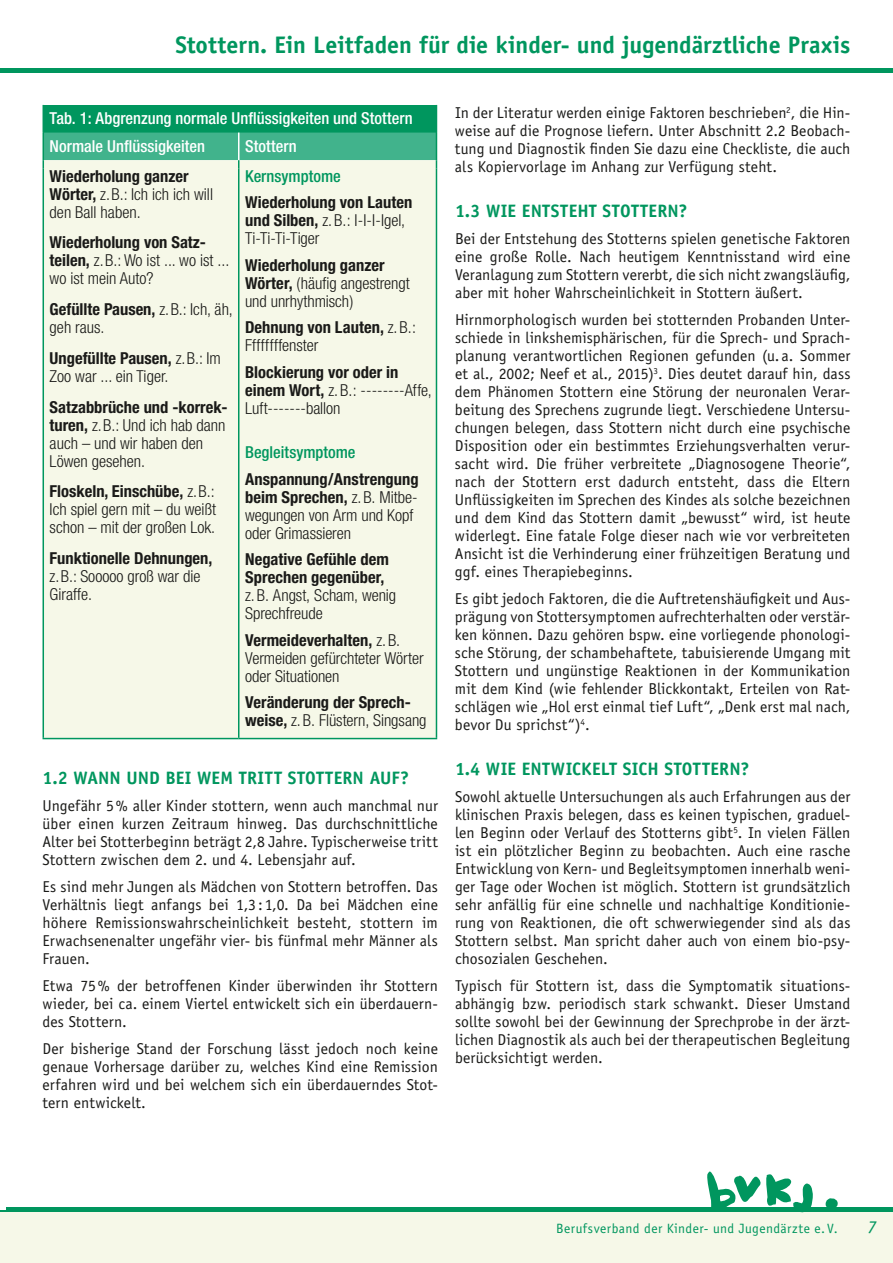
<style>
.page{position:relative;width:893px;height:1263px;background:#fff}
.page>*{position:absolute;margin:0;border:0;box-sizing:border-box;transform-origin:0 0}
.t1{font:700 24px "Officina Sans";color:#00965e}
.t2{font:700 18px "Officina Sans";letter-spacing:.01em;color:#00965e}
.t3{font:italic 18px "Officina Sans";color:#00965e}
.t4{font:300 condensed 16.5px/18px "Helvetica Neue";color:#1a1a18}
.t5{font:700 condensed 16.5px/18px "Helvetica Neue";color:#1a1a18}
.t6{font:500 condensed 16.5px/27.6px "Helvetica Neue";color:#fff}
.t7{font:500 condensed 16.5px "Helvetica Neue";color:#00965e}
.t8{font:15.75px/18px "Officina Sans";letter-spacing:.005em;color:#1a1a18;text-align:justify}
.t9{font:13.5px "Officina Sans";letter-spacing:.03em;color:#00965e}
.s1{font-weight:700}
.s2{font-weight:300}
</style>
<div class="page">
<div style="left:0;top:1208px;width:893px;height:55px;background:#f6f8e8"></div>
<hr style="left:0;top:1208px;width:893px;height:4px;background:#00965e">
<div style="left:0;top:68px;width:893px;height:5px;background:#00965e"></div>
<svg style="left:706px;top:1171px;width:107px;height:42px"></svg>
<svg style="left:822px;top:1198px;width:16px;height:10px"></svg>
<div style="left:44px;top:169px;width:392px;height:569px;background:#f6f8e8"></div>
<hr style="left:238px;top:169px;width:1px;height:569px;background:#00965e">
<hr style="left:43px;top:169px;width:1px;height:569px;background:#00965e">
<hr style="left:436px;top:169px;width:1px;height:569px;background:#00965e">
<hr style="left:43px;top:738px;width:196px;height:1px;background:#00965e">
<hr style="left:239px;top:738px;width:198px;height:1px;background:#00965e">
<svg style="left:43px;top:105px;width:394px;height:64px;background:#3eb084"></svg>
<h1 class="t1" style="left:176px;top:30px;width:676px">Stottern. Ein Leitfaden für die kinder- und jugendärztliche Praxis</h1>
<p class="t6" style="left:50px;top:104px;width:365px">Tab. 1: Abgrenzung normale Unflüssigkeiten und Stottern<br>Normale Unflüssigkeiten</p>
<p class="t6" style="left:245px;top:132px;width:53px">Stottern</p>
<p class="t4" style="left:50px;top:167px;width:165px"><span class="s1">Wiederholung ganzer<br>Wörter,</span> z.B.: Ich ich ich will den Ball haben.</p>
<p class="t4" style="left:50px;top:233px;width:181px"><span class="s1">Wiederholung von Satz&shy;teilen,</span> z.B.: Wo ist ... wo ist ... wo ist mein Auto?</p>
<p class="t4" style="left:50px;top:300px;width:185px"><span class="s1">Gefüllte Pausen,</span> z.B.: Ich, äh, geh raus.</p>
<p class="t4" style="left:50px;top:349px;width:173px"><span class="s1">Ungefüllte Pausen,</span> z.B.: Im<br>Zoo war ... ein Tiger.</p>
<p class="t4" style="left:50px;top:398px;width:180px"><span class="s1">Satzabbrüche und -korrek&shy;turen,</span> z.B.: Und ich hab dann auch – und wir haben den<br>Löwen gesehen.</p>
<p class="t4" style="left:50px;top:482px;width:168px;text-align:justify"><span class="s1">Floskeln, Einschübe,</span> z.B.:<br>Ich spiel gern mit – du weißt schon – mit der großen Lok.</p>
<p class="t5" style="left:50px;top:549px;width:164px">Funktionelle Dehnungen,</p>
<p class="t4" style="left:50px;top:567px;width:152px">z.B.: Sooooo groß war die<br>Giraffe.</p>
<p class="t7" style="left:245px;top:166px;width:97px">Kernsymptome</p>
<p class="t5" style="left:245px;top:193px;width:169px">Wiederholung von Lauten und Silben, <span class="s2">z.B.: I-I-I-Igel,<br>Ti-Ti-Ti-Tiger</span></p>
<p class="t4" style="left:245px;top:256px;width:166px"><span class="s1">Wiederholung ganzer<br>Wörter,</span> (häufig angestrengt und unrhythmisch)</p>
<p class="t4" style="left:245px;top:318px;width:172px"><span class="s1">Dehnung von Lauten,</span> z.B.:<br>Ffffffffenster</p>
<p class="t4" style="left:245px;top:363px;width:188px"><span class="s1">Blockierung vor oder in einem Wort,</span> z.B.: --------Affe,<br>Luft-------ballon</p>
<p class="t7" style="left:245px;top:443px;width:112px">Begleitsymptome</p>
<p class="t4" style="left:245px;top:470px;width:175px"><span class="s1">Anspannung/Anstrengung beim Sprechen,</span> z.B. Mitbe&shy;wegungen von Arm und Kopf oder Grimassieren</p>
<p class="t5" style="left:245px;top:550px;width:145px">Negative Gefühle dem<br>Sprechen gegenüber,</p>
<p class="t4" style="left:245px;top:586px;width:153px">z.B. Angst, Scham, wenig<br>Sprechfreude</p>
<p class="t4" style="left:245px;top:631px;width:180px"><span class="s1">Vermeideverhalten,</span> z.B.<br>Vermeiden gefürchteter Wörter oder Situationen</p>
<p class="t5" style="left:245px;top:693px;width:183px">Veränderung der Sprech&shy;weise, <span class="s2">z.B. Flüstern, Singsang</span></p>
<p class="t2" style="left:43px;top:767px;width:368px">1.2 WANN UND BEI WEM TRITT STOTTERN AUF?</p>
<p class="t8" style="left:43px;top:797px;width:397px">Ungefähr 5% aller Kinder stottern, wenn auch manchmal nur über einen kurzen Zeitraum hinweg. Das durchschnittliche Alter bei Stotterbeginn beträgt 2,8 Jahre. Typischerweise tritt Stottern zwischen dem 2. und 4. Lebensjahr auf.</p>
<p class="t8" style="left:43px;top:878px;width:397px">Es sind mehr Jungen als Mädchen von Stottern betroffen. Das Verhältnis liegt anfangs bei 1,3 :1,0. Da bei Mädchen eine höhere Remissionswahrscheinlichkeit besteht, stottern im Erwachsenenalter ungefähr vier- bis fünfmal mehr Männer als Frauen.</p>
<p class="t8" style="left:43px;top:977px;width:397px">Etwa 75% der betroffenen Kinder überwinden ihr Stottern wieder, bei ca. einem Viertel entwickelt sich ein überdauern&shy;des Stottern.</p>
<p class="t8" style="left:43px;top:1040px;width:397px">Der bisherige Stand der Forschung lässt jedoch noch keine genaue Vorhersage darüber zu, welches Kind eine Remission erfahren wird und bei welchem sich ein überdauerndes Stot&shy;tern entwickelt.</p>
<p class="t8" style="left:455px;top:104px;width:397px">In der Literatur werden einige Faktoren beschrieben<sup>2</sup>, die Hin&shy;weise auf die Prognose liefern. Unter Abschnitt 2.2 Beobach&shy;tung und Diagnostik finden Sie dazu eine Checkliste, die auch als Kopiervorlage im Anhang zur Verfügung steht.</p>
<p class="t2" style="left:455px;top:200px;width:234px">1.3 WIE ENTSTEHT STOTTERN?</p>
<p class="t8" style="left:455px;top:230px;width:397px">Bei der Entstehung des Stotterns spielen genetische Faktoren eine große Rolle. Nach heutigem Kenntnisstand wird eine Veranlagung zum Stottern vererbt, die sich nicht zwangsläufig, aber mit hoher Wahrscheinlichkeit in Stottern äußert.</p>
<p class="t8" style="left:455px;top:311px;width:397px">Hirnmorphologisch wurden bei stotternden Probanden Unter&shy;schiede in linkshemisphärischen, für die Sprech- und Sprach&shy;planung verantwortlichen Regionen gefunden (u. a. Sommer et al., 2002; Neef et al., 2015)<sup>3</sup>. Dies deutet darauf hin, dass dem Phänomen Stottern eine Störung der neuronalen Verar&shy;beitung des Sprechens zugrunde liegt. Verschiedene Untersu&shy;chungen belegen, dass Stottern nicht durch eine psychische Disposition oder ein bestimmtes Erziehungsverhalten verur&shy;sacht wird. Die früher verbreitete „Diagnosogene Theorie“, nach der Stottern erst dadurch entsteht, dass die Eltern Unflüssigkeiten im Sprechen des Kindes als solche bezeichnen und dem Kind das Stottern damit „bewusst“ wird, ist heute widerlegt. Eine fatale Folge dieser nach wie vor verbreiteten Ansicht ist die Verhinderung einer frühzeitigen Beratung und ggf. eines Therapiebeginns.</p>
<p class="t8" style="left:455px;top:590px;width:397px">Es gibt jedoch Faktoren, die die Auftretenshäufigkeit und Aus&shy;prägung von Stottersymptomen aufrechterhalten oder verstär&shy;ken können. Dazu gehören bspw. eine vorliegende phonologi&shy;sche Störung, der schambehaftete, tabuisierende Umgang mit Stottern und ungünstige Reaktionen in der Kommunikation mit dem Kind (wie fehlender Blickkontakt, Erteilen von Rat&shy;schlägen wie „Hol erst einmal tief Luft“, „Denk erst mal nach, bevor Du sprichst“)<sup>4</sup>.</p>
<p class="t2" style="left:455px;top:758px;width:296px">1.4 WIE ENTWICKELT SICH STOTTERN?</p>
<p class="t8" style="left:455px;top:788px;width:397px">Sowohl aktuelle Untersuchungen als auch Erfahrungen aus der klinischen Praxis belegen, dass es keinen typischen, graduel&shy;len Beginn oder Verlauf des Stotterns gibt<sup>5</sup>. In vielen Fällen ist ein plötzlicher Beginn zu beobachten. Auch eine rasche Entwicklung von Kern- und Begleitsymptomen innerhalb weni&shy;ger Tage oder Wochen ist möglich. Stottern ist grundsätzlich sehr anfällig für eine schnelle und nachhaltige Konditionie&shy;rung von Reaktionen, die oft schwerwiegender sind als das Stottern selbst. Man spricht daher auch von einem bio-psy&shy;chosozialen Geschehen.</p>
<p class="t8" style="left:455px;top:977px;width:397px">Typisch für Stottern ist, dass die Symptomatik situations&shy;abhängig bzw. periodisch stark schwankt. Dieser Umstand sollte sowohl bei der Gewinnung der Sprechprobe in der ärzt&shy;lichen Diagnostik als auch bei der therapeutischen Begleitung berücksichtigt werden.</p>
<p class="t9" style="left:556px;top:1221px;width:283px">Berufsverband der Kinder- und Jugendärzte e. V.</p>
<p class="t3" style="left:867px;top:1216px;width:10px">7</p>
</div>
